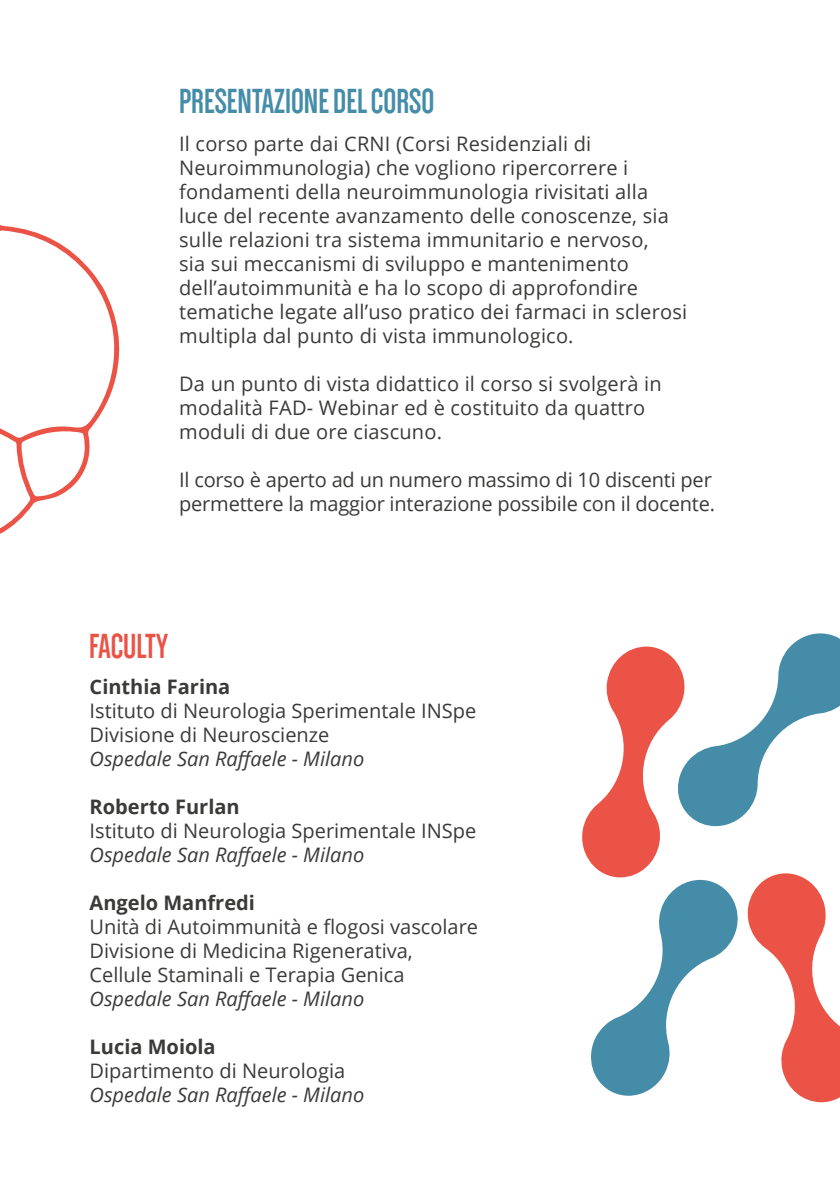
<style>
.page{position:relative;width:840px;height:1191px;background:#fff}
.page>*{position:absolute;margin:0;border:0;box-sizing:border-box;transform-origin:0 0}
.t1{font:700 36px "Dense W01";color:#448ca8}
.t2{font:700 36px "Dense W01";color:#ea5345}
.t3{font:20px/24px "Open Sans";letter-spacing:.01em;color:#3a3a39}
.t4{font:italic 20px "Open Sans";color:#3a3a39}
.t5{font:20px/24px "Open Sans";letter-spacing:-.01em;color:#3a3a39}
.t6{font:700 20px "Open Sans";color:#3a3a39}
</style>
<div class="page">
<svg style="left:582px;top:633px;width:257px;height:469px"></svg>
<svg style="left:0;top:225px;width:120px;height:309px"></svg>
<h1 class="t1" style="left:179px;top:84px;width:256px">PRESENTAZIONE DEL CORSO</h1>
<p class="t3" style="left:179px;top:131px;width:509px">Il corso parte dai CRNI (Corsi Residenziali di Neuroimmunologia) che vogliono ripercorrere i fondamenti della neuroimmunologia rivisitati alla luce del recente avanzamento delle conoscenze, sia sulle relazioni tra sistema immunitario e nervoso,<br>sia sui meccanismi di sviluppo e mantenimento dell’autoimmunità e ha lo scopo di approfondire tematiche legate all’uso pratico dei farmaci in sclerosi multipla dal punto di vista immunologico.</p>
<p class="t3" style="left:179px;top:371px;width:484px">Da un punto di vista didattico il corso si svolgerà in modalità FAD- Webinar ed è costituito da quattro moduli di due ore ciascuno.</p>
<p class="t5" style="left:179px;top:467px;width:537px">Il corso è aperto ad un numero massimo di 10 discenti per permettere la maggior interazione possibile con il docente.</p>
<h1 class="t2" style="left:89px;top:628px;width:80px">FACULTY</h1>
<p class="t6" style="left:89px;top:672px;width:142px">Cinthia Farina</p>
<p class="t3" style="left:89px;top:697px;width:388px">Istituto di Neurologia Sperimentale INSpe<br>Divisione di Neuroscienze</p>
<p class="t4" style="left:89px;top:744px;width:276px">Ospedale San Raffaele - Milano</p>
<p class="t6" style="left:89px;top:792px;width:151px">Roberto Furlan</p>
<p class="t3" style="left:89px;top:817px;width:388px">Istituto di Neurologia Sperimentale INSpe</p>
<p class="t4" style="left:89px;top:840px;width:276px">Ospedale San Raffaele - Milano</p>
<p class="t6" style="left:89px;top:888px;width:167px">Angelo Manfredi</p>
<p class="t3" style="left:89px;top:913px;width:390px">Unità di Autoimmunità e flogosi vascolare<br>Divisione di Medicina Rigenerativa,<br>Cellule Staminali e Terapia Genica</p>
<p class="t4" style="left:89px;top:984px;width:276px">Ospedale San Raffaele - Milano</p>
<p class="t6" style="left:89px;top:1032px;width:127px">Lucia Moiola</p>
<p class="t3" style="left:89px;top:1057px;width:257px">Dipartimento di Neurologia</p>
<p class="t4" style="left:89px;top:1080px;width:276px">Ospedale San Raffaele - Milano</p>
</div>
